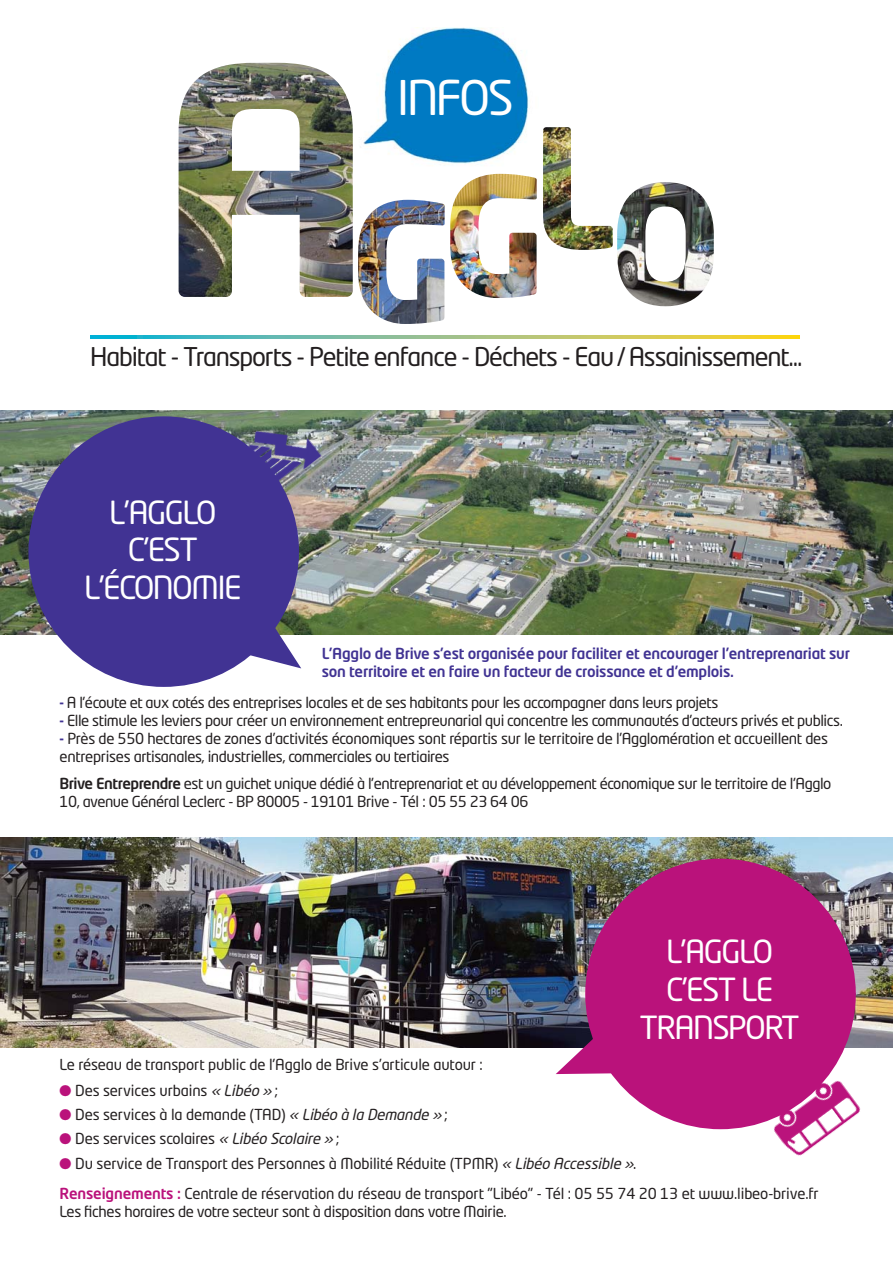
<style>
.page{position:relative;width:893px;height:1263px;background:#fff}
.page>*{position:absolute;margin:0;border:0;box-sizing:border-box;transform-origin:0 0}
.t1{font:47.25px "Neo Tech Std";letter-spacing:-.05em;color:#fff}
.t2{font:31.5px/37.8px "Neo Tech Std";letter-spacing:-.05em;color:#fff;text-align:center}
.t3{font:25.5px "Neo Tech Std";letter-spacing:-.045em;color:#231f20}
.t4{font:15px/18px "Neo Tech Std";letter-spacing:-.03em;color:#231f20}
.t5{font:15px/30px "Neo Tech Std";letter-spacing:-.01em;color:#231f20}
.t6{font:500 15px/18px "Neo Tech Std";letter-spacing:-.015em;color:#413393}
.s1{font-weight:700;color:#413393}
.s2{font-weight:500}
.s3{font-family:"Monotype Sorts";color:#ba127b}
.s4{font-style:italic}
.s5{font-weight:500;color:#ba127b}
</style>
<div class="page">
<img style="left:388px;top:27px;width:133px;height:36px">
<img style="left:0;top:410px;width:893px;height:225px">
<img style="left:0;top:838px;width:893px;height:210px">
<img style="left:220px;top:410px;width:121px;height:105px">
<img style="left:762px;top:1065px;width:99px;height:91px">
<img style="left:179px;top:63px;width:350px;height:261px">
<img style="left:450px;top:174px;width:87px;height:124px">
<img style="left:543px;top:127px;width:70px;height:123px">
<img style="left:617px;top:182px;width:97px;height:124px">
<svg style="left:91px;top:335px;width:708px;height:4px;background:#93c186"></svg>
<div style="left:585px;top:859px;width:271px;height:270px;background:#ba127b;border-radius:50%"></div>
<svg style="left:556px;top:1028px;width:56px;height:46px"></svg>
<div style="left:28px;top:416px;width:271px;height:271px;background:#413393;border-radius:50%"></div>
<svg style="left:236px;top:612px;width:65px;height:56px"></svg>
<h1 class="t1" style="left:397px;top:79px;width:118px">INFOS</h1>
<h3 class="t3" style="left:90px;top:346px;width:714px">Habitat - Transports - Petite enfance - Déchets - Eau/Assainissement...</h3>
<h2 class="t2" style="left:84px;top:496px;width:159px">L'AGGLO<br>C'EST<br>L'ÉCONOMIE</h2>
<p class="t6" style="left:322px;top:645px;width:530px">L’Agglo de Brive s'est organisée pour faciliter et encourager l'entreprenariat sur son territoire et en faire un facteur de croissance et d'emplois.</p>
<p class="t4" style="left:60px;top:695px;width:660px"><span class="s1">-</span> A l'écoute et aux cotés des entreprises locales et de ses habitants pour les accompagner dans leurs projets</p>
<p class="t4" style="left:60px;top:713px;width:785px"><span class="s1">-</span> Elle stimule les leviers pour créer un environnement entrepreunarial qui concentre les communautés d'acteurs privés et publics.</p>
<p class="t4" style="left:60px;top:731px;width:770px"><span class="s1">-</span> Près de 550 hectares de zones d’activités économiques sont répartis sur le territoire de l’Agglomération et accueillent des entreprises artisanales, industrielles, commerciales ou tertiaires</p>
<p class="t4" style="left:60px;top:776px;width:773px"><span class="s2">Brive Entreprendre</span> est un guichet unique dédié à l'entreprenariat et au développement économique sur le territoire de l'Agglo<br>10, avenue Général Leclerc - BP 80005 - 19101 Brive - Tél : 05 55 23 64 06</p>
<h2 class="t2" style="left:639px;top:936px;width:162px">L'AGGLO<br>C'EST LE<br>TRANSPORT</h2>
<p class="t5" style="left:60px;top:1051px;width:425px">Le réseau de transport public de l'Agglo de Brive s’articule autour :</p>
<p class="t5" style="left:60px;top:1077px;width:220px"><span class="s3">●</span> Des services urbains <span class="s4">« Libéo »</span>;</p>
<p class="t5" style="left:60px;top:1101px;width:390px"><span class="s3">●</span> Des services à la demande (TAD) <span class="s4">« Libéo à la Demande »</span> ;</p>
<p class="t5" style="left:60px;top:1125px;width:281px"><span class="s3">●</span> Des services scolaires <span class="s4">« Libéo Scolaire »</span>;</p>
<p class="t5" style="left:60px;top:1149px;width:761px"><span class="s3">●</span> Du service de Transport des Personnes à Mobilité Réduite (TPMR) <span class="s4">« Libéo Accessible »</span>.<br><span class="s5">Renseignements :</span> Centrale de réservation du réseau de transport "Libéo" - Tél : 05 55 74 20 13 et www.libeo-brive.fr</p>
<p class="t4" style="left:60px;top:1203px;width:449px">Les fiches horaires de votre secteur sont à disposition dans votre Mairie.</p>
</div>
